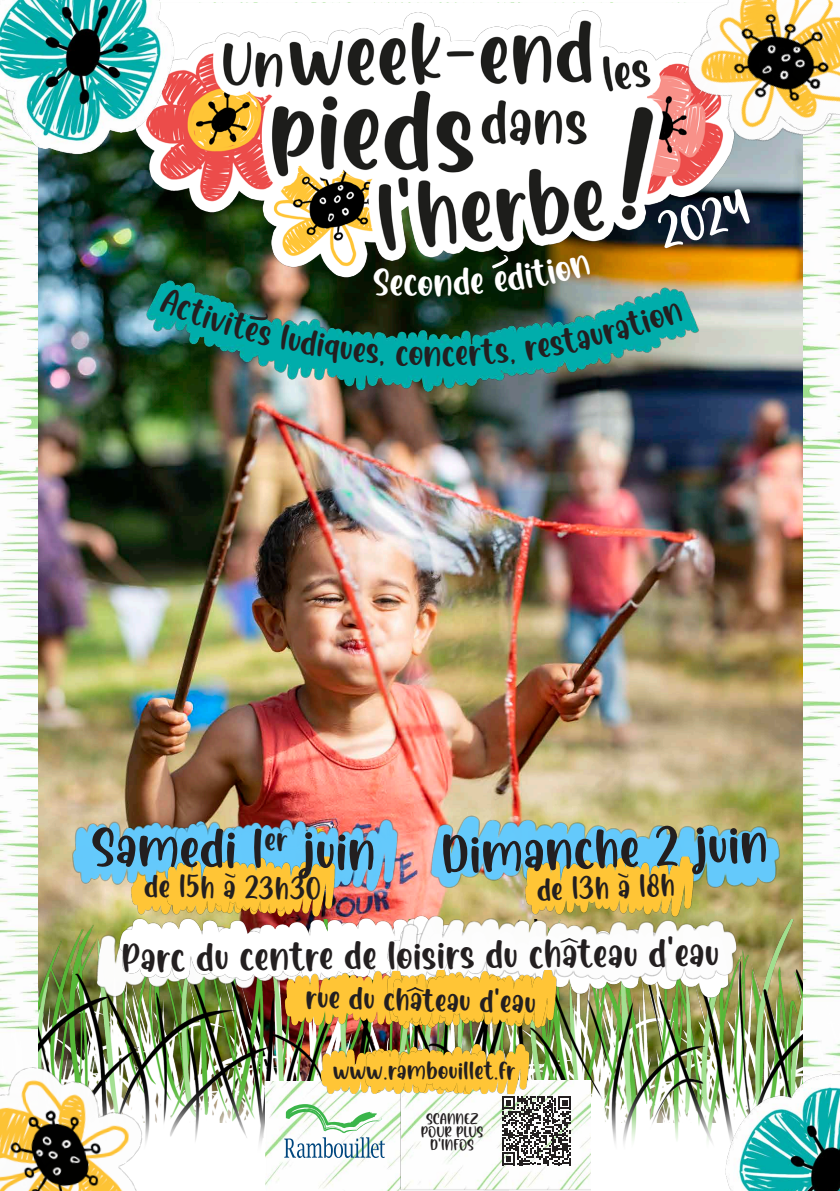
<style>
.page{position:relative;width:840px;height:1191px;background:#fff}
.page>*{position:absolute;margin:0;border:0;box-sizing:border-box;transform-origin:0 0}
.t1{font:55px "Surprise";color:#231f20}
.t2{font:39.6px "Surprise";letter-spacing:-.01em;color:#231f20}
.t3{font:38.4px "Surprise";color:#fff}
.t4{font:36px "Surprise";color:#231f20}
.t5{font:31.8px "Surprise";color:#231f20}
.t6{font:25.2px "Surprise";color:#231f20}
.t7{font:15.6px/13.2px "Surprise";color:#231f20;text-align:center}
</style>
<div class="page">
<img style="left:37px;top:194px;width:766px;height:725px">
<img style="left:37px;top:919px;width:766px;height:245px">
<img style="left:803px;top:210px;width:36px;height:842px">
<img style="left:0;top:194px;width:37px;height:838px">
<img style="left:21px;top:208px;width:808px;height:222px">
<img style="left:0;top:161px;width:83px;height:12px">
<img style="left:266px;top:1081px;width:133px;height:110px">
<svg style="left:284px;top:1104px;width:100px;height:54px"></svg>
<img style="left:48px;top:798px;width:762px;height:114px">
<img style="left:148px;top:798px;width:366px;height:101px">
<img style="left:155px;top:856px;width:197px;height:42px">
<img style="left:514px;top:856px;width:196px;height:43px">
<img style="left:78px;top:898px;width:388px;height:115px">
<img style="left:91px;top:899px;width:290px;height:102px">
<img style="left:360px;top:911px;width:383px;height:101px">
<img style="left:381px;top:899px;width:385px;height:105px">
<img style="left:274px;top:970px;width:107px;height:65px">
<img style="left:370px;top:971px;width:192px;height:65px">
<img style="left:381px;top:970px;width:191px;height:65px">
<img style="left:508px;top:1080px;width:82px;height:111px">
<img style="left:399px;top:1094px;width:109px;height:97px">
<svg style="left:501px;top:1096px;width:70px;height:69px"></svg>
<img style="left:306px;top:1036px;width:43px;height:58px">
<img style="left:349px;top:1036px;width:192px;height:58px">
<img style="left:83px;top:10px;width:728px;height:291px">
<img style="left:0;top:1035px;width:168px;height:156px">
<img style="left:627px;top:0;width:212px;height:210px">
<img style="left:0;top:0;width:177px;height:161px">
<img style="left:720px;top:1052px;width:119px;height:139px">
<svg style="left:655px;top:187px;width:96px;height:62px;background:#2a313b"></svg>
<svg style="left:278px;top:323px;width:106px;height:44px;background:#059d99"></svg>
<svg style="left:395px;top:345px;width:27px;height:21px"></svg>
<div style="left:442px;top:337px;width:73px;height:30px;background:#00adab"></div>
<svg style="left:523px;top:300px;width:162px;height:62px;background:#24a19d"></svg>
<svg style="left:406px;top:987px;width:18px;height:6px"></svg>
<svg style="left:560px;top:937px;width:18px;height:6px"></svg>
<svg style="left:224px;top:870px;width:12px;height:8px"></svg>
<svg style="left:617px;top:870px;width:11px;height:8px"></svg>
<svg style="left:372px;top:267px;width:45px;height:30px"></svg>
<svg style="left:433px;top:267px;width:50px;height:30px"></svg>
<img style="left:158px;top:286px;width:114px;height:60px">
<svg style="left:489px;top:252px;width:104px;height:41px;background:#404120"></svg>
<p class="t3" style="left:417px;top:267px;width:18px">o</p>
<p class="t4" style="left:423px;top:338px;width:20px">n</p>
<p class="t1" style="left:440px;top:831px;width:328px;rotate:-2deg">Dimanche 2 juin</p>
<p class="t5" style="left:536px;top:876px;width:140px;rotate:-2deg">de 13h a 18h</p>
<p class="t2" style="left:121px;top:938px;width:599px">Parc du centre de loisirs du chateau d’eau</p>
<p class="t5" style="left:305px;top:984px;width:232px;rotate:1deg">rue du chateau d’eau</p>
<p class="t1" style="left:92px;top:823px;width:286px;rotate:1deg">Samedi 1<sup>er</sup> juin</p>
<p class="t5" style="left:144px;top:872px;width:179px;rotate:1deg">de 15h a 23h30</p>
<p class="t6" style="left:332px;top:1059px;width:184px">www.rambouillet.fr</p>
<p class="t7" style="left:420px;top:1112px;width:64px">SCANNEZ<br>POUR PLUS<br>D’INFOS</p>
</div>
